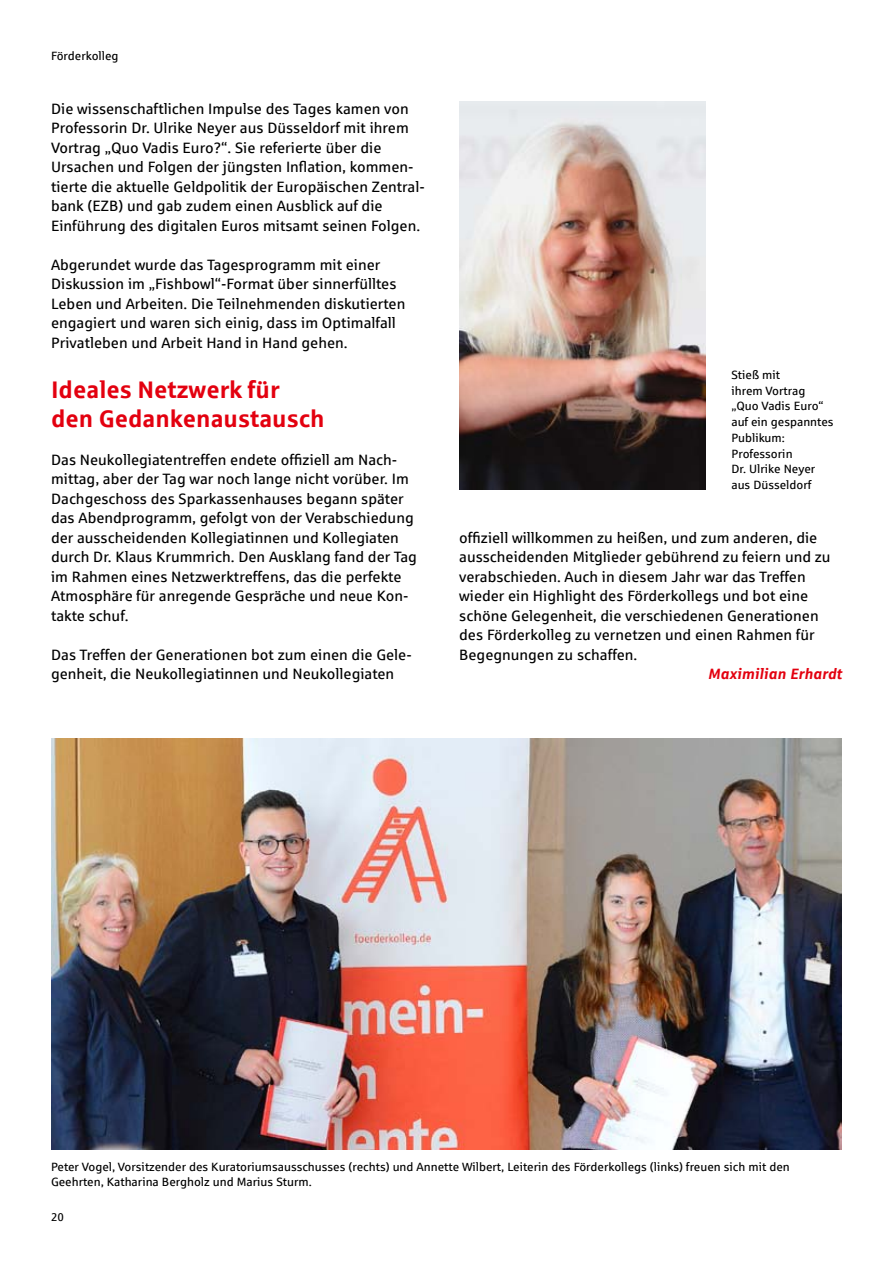
<style>
.page{position:relative;width:893px;height:1263px;background:#fff}
.page>*{position:absolute;margin:0;border:0;box-sizing:border-box;transform-origin:0 0}
.t1{font:700 24px/29.2px "Sparkasse Rg";color:#e3000f}
.t2{font:15px/19.5px "Sparkasse Rg";color:#000}
.t3{font:italic 700 15px "Sparkasse Rg";color:#e3000f}
.t4{font:12px/15.8px "Sparkasse Rg";color:#000}
.t5{font:11.25px "Sparkasse Rg";color:#000}
</style>
<div class="page">
<img style="left:51px;top:739px;width:791px;height:410px">
<img style="left:459px;top:101px;width:247px;height:388px">
<p class="t4" style="left:51px;top:48px;width:69px">Förderkolleg</p>
<p class="t2" style="left:51px;top:98px;width:375px">Die wissenschaftlichen Impulse des Tages kamen von Professorin Dr. Ulrike Neyer aus Düsseldorf mit ihrem Vortrag „Quo Vadis Euro?“. Sie referierte über die Ursachen und Folgen der jüngsten Inflation, kommen&shy;tierte die aktuelle Geldpolitik der Europäischen Zentral&shy;bank (EZB) und gab zudem einen Ausblick auf die Einführung des digitalen Euros mitsamt seinen Folgen.</p>
<p class="t2" style="left:51px;top:254px;width:356px">Abgerundet wurde das Tagesprogramm mit einer Diskussion im „Fishbowl“-Format über sinnerfülltes Leben und Arbeiten. Die Teilnehmenden diskutierten engagiert und waren sich einig, dass im Optimalfall Privatleben und Arbeit Hand in Hand gehen.</p>
<h1 class="t1" style="left:51px;top:374px;width:275px">Ideales Netzwerk für den Gedankenaustausch</h1>
<p class="t2" style="left:51px;top:449px;width:367px">Das Neukollegiatentreffen endete offiziell am Nach&shy;mittag, aber der Tag war noch lange nicht vorüber. Im Dachgeschoss des Sparkassenhauses begann später das Abendprogramm, gefolgt von der Verabschiedung der ausscheidenden Kollegiatinnen und Kollegiaten durch Dr. Klaus Krummrich. Den Ausklang fand der Tag im Rahmen eines Netzwerktreffens, das die perfekte Atmosphäre für anregende Gespräche und neue Kon&shy;takte schuf.</p>
<p class="t2" style="left:51px;top:644px;width:362px">Das Treffen der Generationen bot zum einen die Gele&shy;genheit, die Neukollegiatinnen und Neukollegiaten</p>
<p class="t4" style="left:731px;top:366px;width:104px">Stieß mit<br>ihrem Vortrag „Quo Vadis Euro“ auf ein gespanntes<br>Publikum:<br>Professorin<br>Dr. Ulrike Neyer aus Düsseldorf</p>
<p class="t2" style="left:459px;top:527px;width:373px">offiziell willkommen zu heißen, und zum anderen, die ausscheidenden Mitglieder gebührend zu feiern und zu verabschieden. Auch in diesem Jahr war das Treffen wieder ein Highlight des Förderkollegs und bot eine schöne Gelegenheit, die verschiedenen Generationen des Förderkolleg zu vernetzen und einen Rahmen für Begegnungen zu schaffen.</p>
<p class="t3" style="left:708px;top:664px;width:136px">Maximilian Erhardt</p>
<p class="t4" style="left:51px;top:1158px;width:740px">Peter Vogel, Vorsitzender des Kuratoriumsausschusses (rechts) und Annette Wilbert, Leiterin des Förderkollegs (links) freuen sich mit den<br>Geehrten, Katharina Bergholz und Marius Sturm.</p>
<p class="t5" style="left:51px;top:1210px;width:14px">20</p>
</div>
